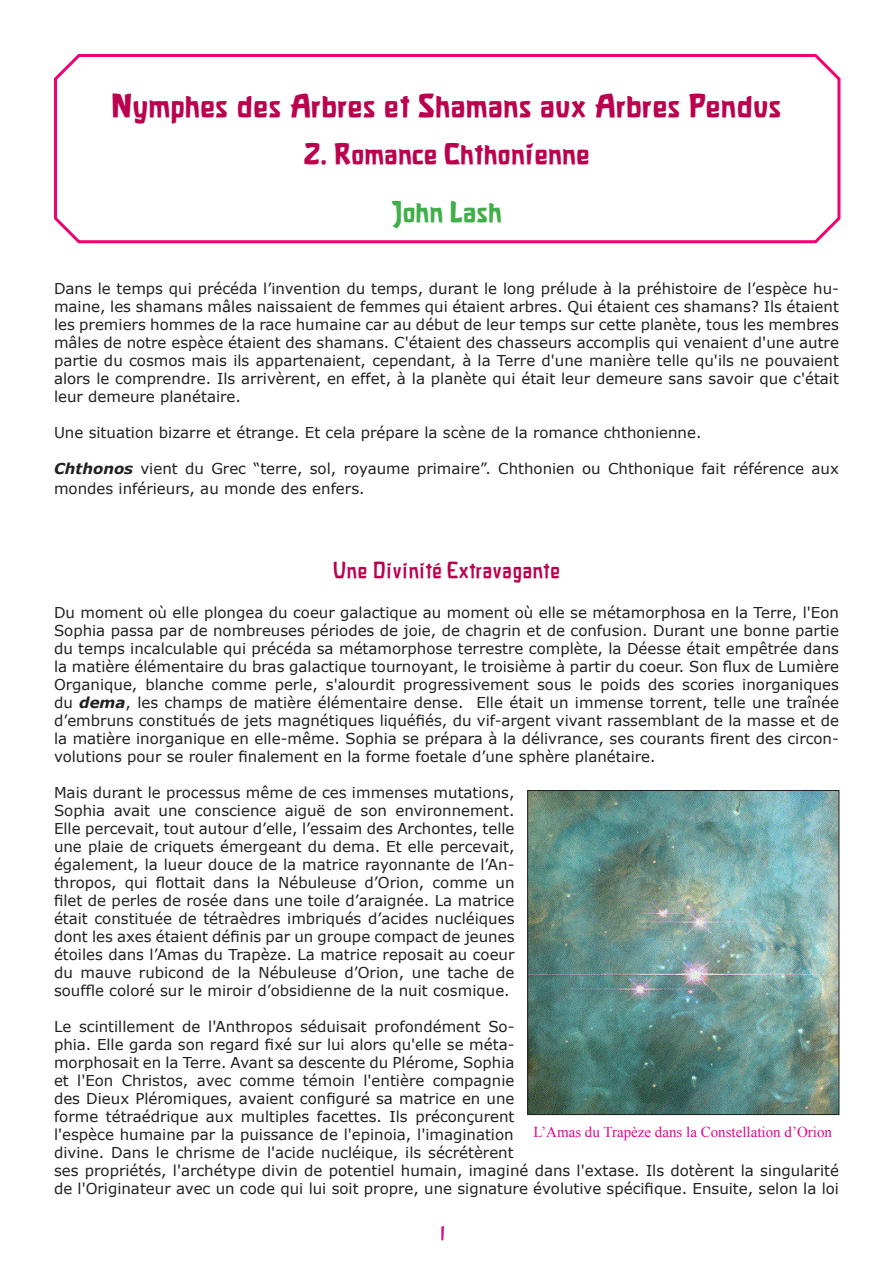
<style>
.page{position:relative;width:893px;height:1263px;background:#fff}
.page>*{position:absolute;margin:0;border:0;box-sizing:border-box;transform-origin:0 0}
.t1{font:800 30px "Virgo";color:#ba024e}
.t2{font:800 27px "Virgo";color:#ba024e}
.t3{font:800 27px "Virgo";color:#40ae49}
.t4{font:700 21px "Virgo Text";color:#ba024e}
.t5{font:15px/18px "Verdana";color:#231f20;text-align:justify}
.t6{font:15px "Times New Roman";color:#dc098c}
.s1{font-weight:700;font-style:italic}
</style>
<div class="page">
<svg style="left:54px;top:54px;width:787px;height:190px"></svg>
<img style="left:529px;top:792px;width:308px;height:321px">
<div style="left:527px;top:790px;width:312px;height:325px;border:1px solid #231f20"></div>
<h1 class="t1" style="left:111px;top:86px;width:672px">Nymphes des Arbres et Shamans aux Arbres Pendus</h1>
<h2 class="t2" style="left:304px;top:136px;width:288px">2. Romance Chthonienne</h2>
<h2 class="t3" style="left:391px;top:194px;width:113px">John Lash</h2>
<p class="t5" style="left:54px;top:279px;width:786px">Dans le temps qui précéda l’invention du temps, durant le long prélude à la préhistoire de l’espèce hu&shy;maine, les shamans mâles naissaient de femmes qui étaient arbres. Qui étaient ces shamans? Ils étaient les premiers hommes de la race humaine car au début de leur temps sur cette planète, tous les membres mâles de notre espèce étaient des shamans. C'étaient des chasseurs accomplis qui venaient d'une autre partie du cosmos mais ils appartenaient, cependant, à la Terre d'une manière telle qu'ils ne pouvaient alors le comprendre. Ils arrivèrent, en effet, à la planète qui était leur demeure sans savoir que c'était leur demeure planétaire.</p>
<p class="t5" style="left:54px;top:423px;width:649px">Une situation bizarre et étrange. Et cela prépare la scène de la romance chthonienne.</p>
<p class="t5" style="left:54px;top:458px;width:786px;line-height:19.8px"><span class="s1">Chthonos</span> vient du Grec “terre, sol, royaume primaire”. Chthonien ou Chthonique fait référence aux mondes inférieurs, au monde des enfers.</p>
<h3 class="t4" style="left:333px;top:557px;width:229px">Une Divinité Extravagante</h3>
<p class="t5" style="left:54px;top:603px;width:786px">Du moment où elle plongea du coeur galactique au moment où elle se métamorphosa en la Terre, l'Eon Sophia passa par de nombreuses périodes de joie, de chagrin et de confusion. Durant une bonne partie du temps incalculable qui précéda sa métamorphose terrestre complète, la Déesse était empêtrée dans la matière élémentaire du bras galactique tournoyant, le troisième à partir du coeur. Son flux de Lumière Organique, blanche comme perle, s'alourdit progressivement sous le poids des scories inorganiques du <span class="s1">dema</span>, les champs de matière élémentaire dense. Elle était un immense torrent, telle une traînée d’embruns constitués de jets magnétiques liquéfiés, du vif-argent vivant rassemblant de la masse et de la matière inorganique en elle-même. Sophia se prépara à la délivrance, ses courants firent des circon&shy;volutions pour se rouler finalement en la forme foetale d’une sphère planétaire.</p>
<p class="t5" style="left:54px;top:783px;width:462px">Mais durant le processus même de ces immenses mutations, Sophia avait une conscience aiguë de son environnement.<br>Elle percevait, tout autour d’elle, l’essaim des Archontes, telle une plaie de criquets émergeant du dema. Et elle percevait, également, la lueur douce de la matrice rayonnante de l’An&shy;thropos, qui flottait dans la Nébuleuse d’Orion, comme un filet de perles de rosée dans une toile d’araignée. La matrice était constituée de tétraèdres imbriqués d’acides nucléiques dont les axes étaient définis par un groupe compact de jeunes étoiles dans l’Amas du Trapèze. La matrice reposait au coeur du mauve rubicond de la Nébuleuse d’Orion, une tache de souffle coloré sur le miroir d’obsidienne de la nuit cosmique.</p>
<p class="t5" style="left:54px;top:1017px;width:786px;text-align:left">Le scintillement de l'Anthropos séduisait profondément So-<br>phia. Elle garda son regard fixé sur lui alors qu'elle se méta-<br>morphosait en la Terre. Avant sa descente du Plérome, Sophia<br>et l'Eon Christos, avec comme témoin l'entière compagnie<br>des Dieux Pléromiques, avaient configuré sa matrice en une<br>forme tétraédrique aux multiples facettes. Ils préconçurent<br>l'espèce humaine par la puissance de l'epinoia, l'imagination<br>divine. Dans le chrisme de l'acide nucléique, ils sécrétèrent<br>ses propriétés, l'archétype divin de potentiel humain, imaginé dans l'extase. Ils dotèrent la singularité de l'Originateur avec un code qui lui soit propre, une signature évolutive spécifique. Ensuite, selon la loi</p>
<p class="t6" style="left:533px;top:1123px;width:300px">L’Amas du Trapèze dans la Constellation d’Orion</p>
</div>
